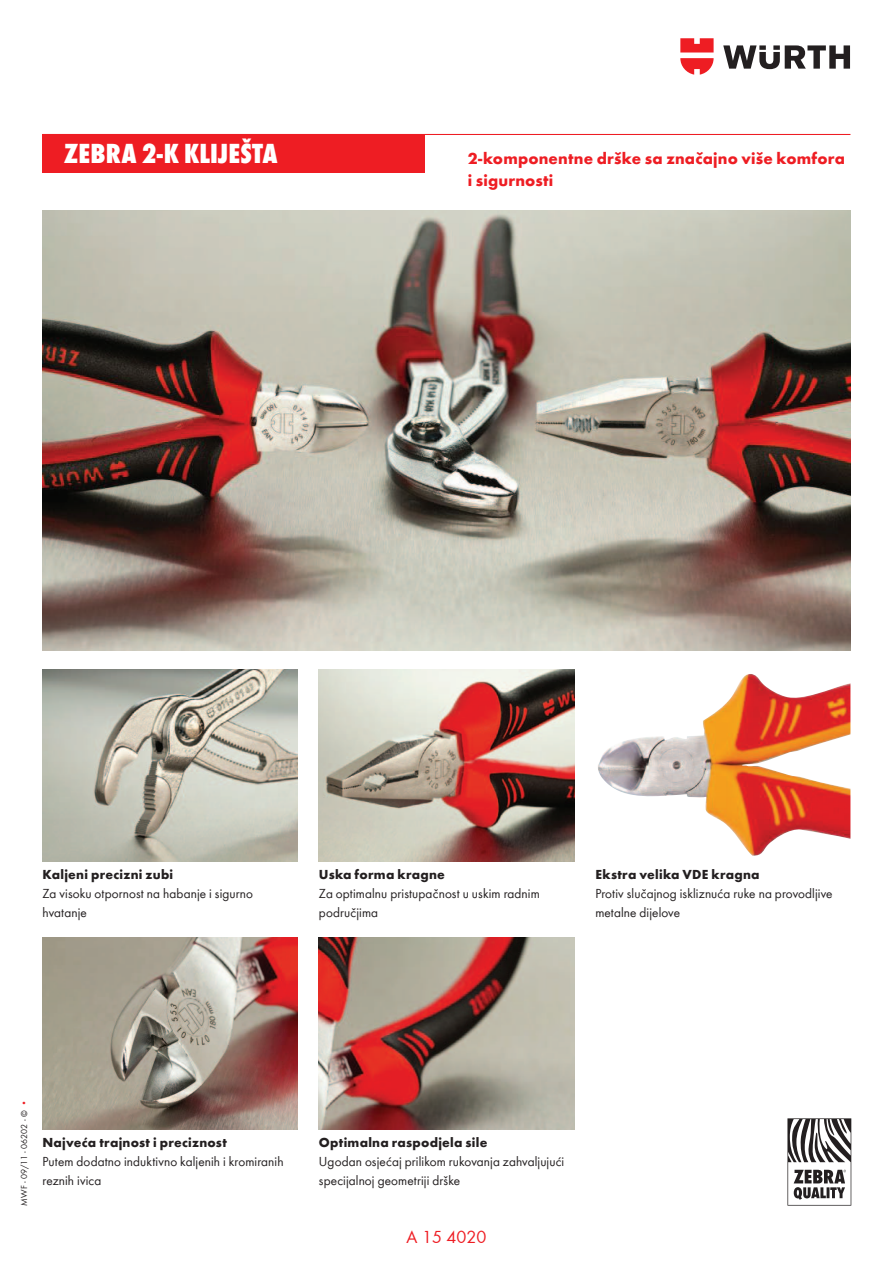
<style>
.page{position:relative;width:893px;height:1263px;background:#fff}
.page>*{position:absolute;margin:0;border:0;box-sizing:border-box;transform-origin:0 0}
.t1{font:800 condensed 28.5px "Wuerth";letter-spacing:.005em;color:#fff}
.t2{font:18px "Wuerth";color:#ee1d23}
.t3{font:700 16.5px/21.8px "Wuerth";letter-spacing:.01em;color:#ee1d23}
.t4{font:13.5px/19.2px "Wuerth";letter-spacing:.01em;color:#231f20}
.t5{font:700 13.5px "Wuerth";letter-spacing:.02em;color:#231f20}
.t6{font:9px "Wuerth";color:#231f20}
.s1{color:#ee1d23}
</style>
<div class="page">
<svg style="left:723px;top:45px;width:127px;height:24px"></svg>
<svg style="left:680px;top:38px;width:34px;height:37px"></svg>
<hr style="left:43px;top:134px;width:807px;height:1px;background:#ee1d23">
<div style="left:43px;top:134px;width:382px;height:38px;background:#ee1d23"></div>
<img style="left:43px;top:210px;width:807px;height:441px">
<img style="left:43px;top:670px;width:255px;height:191px">
<div style="left:784px;top:1114px;width:71px;height:96px;background:linear-gradient(to right,#fff,#fff)"></div>
<svg style="left:787px;top:1118px;width:64px;height:87px"></svg>
<img style="left:319px;top:670px;width:255px;height:191px">
<img style="left:43px;top:938px;width:255px;height:191px">
<img style="left:598px;top:674px;width:252px;height:182px">
<img style="left:319px;top:938px;width:255px;height:191px">
<h1 class="t1" style="left:64px;top:133px;width:215px">ZEBRA 2-K KLIJEŠTA</h1>
<p class="t3" style="left:468px;top:146px;width:379px">2-komponentne drške sa značajno više komfora i sigurnosti</p>
<p class="t5" style="left:43px;top:864px;width:132px">Kaljeni precizni zubi</p>
<p class="t4" style="left:43px;top:883px;width:212px">Za visoku otpornost na habanje i sigurno hvatanje</p>
<p class="t5" style="left:319px;top:864px;width:128px">Uska forma kragne</p>
<p class="t4" style="left:319px;top:883px;width:222px">Za optimalnu pristupačnost u uskim radnim područjima</p>
<p class="t5" style="left:595px;top:864px;width:166px">Ekstra velika VDE kragna</p>
<p class="t4" style="left:595px;top:883px;width:239px">Protiv slučajnog iskliznuća ruke na provodljive metalne dijelove</p>
<p class="t6" style="left:18px;top:1205px;width:107px;rotate:-90deg">MWF - 09/11 - 06202 - © <span class="s1">•</span></p>
<p class="t5" style="left:43px;top:1132px;width:186px">Najveća trajnost i preciznost</p>
<p class="t4" style="left:43px;top:1151px;width:243px">Putem dodatno induktivno kaljenih i kromiranih reznih ivica</p>
<p class="t5" style="left:319px;top:1132px;width:170px">Optimalna raspodjela sile</p>
<p class="t4" style="left:319px;top:1151px;width:247px">Ugodan osjećaj prilikom rukovanja zahvaljujući specijalnoj geometriji drške</p>
<h2 class="t2" style="left:407px;top:1225px;width:81px">A 15 4020</h2>
</div>
